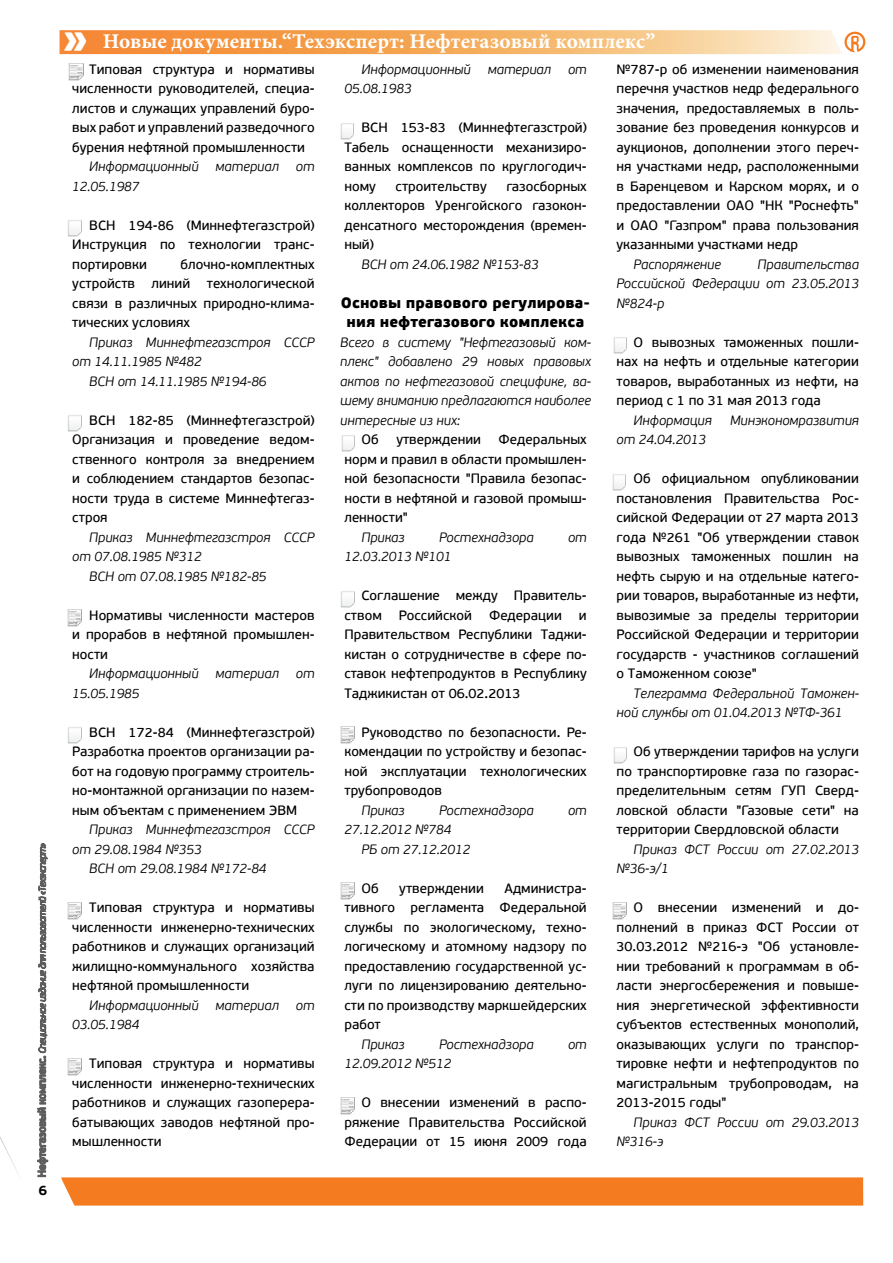
<style>
.page{position:relative;width:893px;height:1263px;background:#fff}
.page>*{position:absolute;margin:0;border:0;box-sizing:border-box;transform-origin:0 0}
.t1{font:900 40.5px "PF Beau Sans Pro";color:#fff}
.t2{font:21px "Minion Pro Bold Capt";letter-spacing:.005em;color:#fff}
.t3{font:900 15px/19.5px "PF Beau Sans Pro";color:#000;text-align:center}
.t4{font:13.5px/19.5px "PF Beau Sans Pro Bbook";color:#000;text-align:justify}
.t5{font:italic 300 13.5px/19.5px "PF Beau Sans Pro";color:#000}
.t6{font:700 13.5px "PF Beau Sans Pro";color:#000}
</style>
<div class="page">
<div style="left:61px;top:1177px;width:802px;height:28px;background:#f47b20"></div>
<svg style="left:0;top:843px;width:80px;height:363px"></svg>
<svg style="left:60px;top:30px;width:805px;height:24px;background:#f6b36e"></svg>
<img style="left:68px;top:220px;width:13px;height:17px">
<img style="left:68px;top:415px;width:13px;height:17px">
<img style="left:68px;top:727px;width:13px;height:17px">
<img style="left:340px;top:123px;width:14px;height:16px">
<img style="left:69px;top:64px;width:14px;height:17px">
<img style="left:67px;top:610px;width:14px;height:17px">
<img style="left:68px;top:902px;width:14px;height:17px">
<img style="left:68px;top:1058px;width:14px;height:17px">
<img style="left:340px;top:727px;width:15px;height:17px">
<img style="left:340px;top:883px;width:15px;height:17px">
<img style="left:340px;top:1097px;width:15px;height:17px">
<img style="left:612px;top:902px;width:15px;height:17px">
<img style="left:341px;top:591px;width:13px;height:16px">
<img style="left:341px;top:435px;width:14px;height:16px">
<img style="left:613px;top:337px;width:14px;height:17px">
<img style="left:612px;top:474px;width:14px;height:16px">
<img style="left:613px;top:747px;width:14px;height:16px">
<p class="t6" style="left:38px;top:1182px;width:10px">6</p>
<h1 class="t1" style="left:63px;top:12px;width:27px">»</h1>
<p class="t4" style="left:72px;top:60px;width:244px;text-indent:17px">Типовая структура и нормативы численности руководителей, специа&shy;листов и служащих управлений буро&shy;вых работ и управлений разведочного бурения нефтяной промышленности</p>
<p class="t5" style="left:89px;top:157px;width:111px">Информационный</p>
<p class="t5" style="left:216px;top:157px;width:65px">материал</p>
<p class="t5" style="left:296px;top:157px;width:20px">от</p>
<p class="t5" style="left:72px;top:177px;width:69px">12.05.1987</p>
<p class="t4" style="left:72px;top:216px;width:244px;text-indent:17px">ВСН 194-86 (Миннефтегазстрой)<br>Инструкция по технологии транс&shy;портировки</p>
<h2 class="t2" style="left:103px;top:27px;width:554px">Новые документы.“Техэксперт: Нефтегазовый комплекс”</h2>
<p class="t5" style="left:361px;top:60px;width:111px">Информационный</p>
<p class="t5" style="left:488px;top:60px;width:65px">материал</p>
<p class="t5" style="left:568px;top:60px;width:20px">от</p>
<p class="t5" style="left:344px;top:79px;width:69px">05.08.1983</p>
<p class="t4" style="left:344px;top:118px;width:244px;text-indent:17px">ВСН 153-83 (Миннефтегазстрой)<br>Табель оснащенности механизиро&shy;ванных комплексов по круглогодич&shy;ному</p>
<p class="t4" style="left:617px;top:60px;width:244px">№787-р об изменении наименования перечня участков недр федерального значения, предоставляемых в поль&shy;зование без проведения конкурсов и аукционов, дополнении этого переч&shy;ня участками недр, расположенными в Баренцевом и Карском морях, и о предоставлении ОАО "НК "Роснефть" и ОАО "Газпром" права пользования указанными участками недр</p>
<p class="t5" style="left:634px;top:255px;width:89px">Распоряжение</p>
<p class="t4" style="left:344px;top:177px;width:244px;text-indent:162px">газосборных коллекторов Уренгойского газокон&shy;денсатного месторождения (времен&shy;ный)</p>
<p class="t5" style="left:361px;top:254px;width:179px">ВСН от 24.06.1982 №153-83</p>
<p class="t3" style="left:341px;top:293px;width:251px">Основы правового регулирова&shy;ния нефтегазового комплекса</p>
<p class="t5" style="left:340px;top:333px;width:252px;text-align:justify">Всего в систему "Нефтегазовый ком&shy;плекс" добавлено 29 новых правовых актов по нефтегазовой специфике, ва&shy;шему вниманию предлагаются наиболее интересные из них:</p>
<p class="t4" style="left:361px;top:430px;width:19px">Об</p>
<p class="t4" style="left:396px;top:430px;width:86px">утверждении</p>
<p class="t4" style="left:395px;top:177px;width:93px">строительству</p>
<p class="t4" style="left:72px;top:255px;width:244px;text-indent:108px">блочно-комплектных устройств линий технологической связи в различных природно-клима&shy;тических условиях</p>
<p class="t5" style="left:89px;top:333px;width:227px">Приказ Миннефтегазстроя СССР</p>
<p class="t5" style="left:72px;top:352px;width:131px">от 14.11.1985 №482</p>
<p class="t5" style="left:89px;top:372px;width:179px">ВСН от 14.11.1985 №194-86</p>
<p class="t4" style="left:72px;top:411px;width:244px;text-indent:17px">ВСН 182-85 (Миннефтегазстрой)<br>Организация и проведение ведом&shy;ственного контроля за внедрением и соблюдением стандартов безопас&shy;ности труда в системе Миннефтегаз&shy;строя</p>
<p class="t5" style="left:89px;top:528px;width:227px">Приказ Миннефтегазстроя СССР</p>
<p class="t5" style="left:72px;top:547px;width:131px">от 07.08.1985 №312</p>
<p class="t5" style="left:89px;top:567px;width:179px">ВСН от 07.08.1985 №182-85</p>
<p class="t4" style="left:72px;top:606px;width:244px;text-indent:17px">Нормативы численности мастеров и прорабов в нефтяной промышлен&shy;ности</p>
<p class="t5" style="left:89px;top:664px;width:111px">Информационный</p>
<p class="t5" style="left:216px;top:664px;width:65px">материал</p>
<p class="t5" style="left:296px;top:664px;width:20px">от</p>
<p class="t5" style="left:72px;top:684px;width:69px">15.05.1985</p>
<p class="t4" style="left:72px;top:723px;width:244px;text-indent:17px">ВСН 172-84 (Миннефтегазстрой)<br>Разработка проектов организации ра&shy;бот на годовую программу строитель&shy;но-монтажной организации по назем&shy;ным объектам с применением ЭВМ</p>
<p class="t5" style="left:89px;top:820px;width:227px">Приказ Миннефтегазстроя СССР</p>
<p class="t5" style="left:72px;top:840px;width:131px">от 29.08.1984 №353</p>
<p class="t5" style="left:89px;top:859px;width:179px">ВСН от 29.08.1984 №172-84</p>
<p class="t4" style="left:72px;top:898px;width:244px;text-indent:17px">Типовая структура и нормативы численности инженерно-технических работников и служащих организаций жилищно-коммунального хозяйства нефтяной промышленности</p>
<p class="t5" style="left:89px;top:996px;width:111px">Информационный</p>
<p class="t5" style="left:216px;top:996px;width:65px">материал</p>
<p class="t5" style="left:296px;top:996px;width:20px">от</p>
<p class="t5" style="left:72px;top:1015px;width:69px">03.05.1984</p>
<p class="t4" style="left:72px;top:1054px;width:244px;text-indent:17px">Типовая структура и нормативы численности инженерно-технических работников и служащих газоперера&shy;батывающих заводов нефтяной про&shy;мышленности</p>
<p class="t5" style="left:617px;top:255px;width:244px;text-align:justify;text-indent:141px">Правительства Российской Федерации от 23.05.2013 №824-р</p>
<p class="t4" style="left:617px;top:333px;width:244px;text-indent:17px">О вывозных таможенных пошли&shy;нах на нефть и отдельные категории товаров, выработанных из нефти, на период с 1 по 31 мая 2013 года</p>
<p class="t5" style="left:634px;top:410px;width:80px">Информация</p>
<p class="t5" style="left:730px;top:410px;width:130px">Минэкономразвития</p>
<p class="t5" style="left:617px;top:430px;width:91px">от 24.04.2013</p>
<p class="t4" style="left:617px;top:469px;width:244px;text-indent:17px">Об официальном опубликовании постановления Правительства Рос&shy;сийской Федерации от 27 марта 2013 года №261 "Об утверждении ставок вывозных таможенных пошлин на нефть сырую и на отдельные катего&shy;рии товаров, выработанные из нефти, вывозимые за пределы территории Российской Федерации и территории государств - участников соглашений о Таможенном союзе"</p>
<p class="t5" style="left:617px;top:683px;width:244px;text-indent:17px">Телеграмма Федеральной Таможен&shy;ной службы от 01.04.2013 №ТФ-361</p>
<p class="t4" style="left:617px;top:742px;width:244px;text-indent:17px">Об утверждении тарифов на услуги по транспортировке газа по газорас&shy;пределительным сетям ГУП Сверд&shy;ловской области "Газовые сети" на территории Свердловской области</p>
<p class="t5" style="left:617px;top:839px;width:244px;text-indent:17px">Приказ ФСТ России от 27.02.2013 №36-э/1</p>
<p class="t4" style="left:617px;top:898px;width:244px;text-indent:17px">О внесении изменений и до&shy;полнений в приказ ФСТ России от 30.03.2012 №216-э "Об установле&shy;нии требований к программам в об&shy;ласти энергосбережения и повыше&shy;ния энергетической эффективности субъектов естественных монополий, оказывающих услуги по транспор&shy;тировке нефти и нефтепродуктов по магистральным трубопроводам, на 2013-2015 годы"</p>
<p class="t5" style="left:617px;top:1112px;width:244px;text-indent:17px">Приказ ФСТ России от 29.03.2013 №316-э</p>
<p class="t4" style="left:344px;top:430px;width:244px;text-indent:154px">Федеральных норм и правил в области промышлен&shy;ной безопасности "Правила безопас&shy;ности в нефтяной и газовой промыш&shy;ленности"</p>
<p class="t5" style="left:361px;top:528px;width:45px">Приказ</p>
<p class="t5" style="left:439px;top:528px;width:96px">Ростехнадзора</p>
<p class="t5" style="left:568px;top:528px;width:20px">от</p>
<p class="t5" style="left:344px;top:547px;width:109px">12.03.2013 №101</p>
<p class="t4" style="left:344px;top:586px;width:244px;text-indent:17px">Соглашение между Правитель&shy;ством</p>
<p class="t4" style="left:399px;top:606px;width:75px">Российской</p>
<p class="t4" style="left:489px;top:606px;width:74px">Федерации</p>
<p class="t4" style="left:344px;top:606px;width:244px;text-indent:235px">и Правительством Республики Таджи&shy;кистан о сотрудничестве в сфере по&shy;ставок нефтепродуктов в Республику Таджикистан от 06.02.2013</p>
<p class="t4" style="left:344px;top:723px;width:244px;text-indent:17px">Руководство по безопасности. Ре&shy;комендации по устройству и безопас&shy;ной эксплуатации технологических трубопроводов</p>
<p class="t5" style="left:361px;top:801px;width:45px">Приказ</p>
<p class="t5" style="left:439px;top:801px;width:96px">Ростехнадзора</p>
<p class="t5" style="left:568px;top:801px;width:20px">от</p>
<p class="t5" style="left:361px;top:820px;width:111px;text-indent:-17px">27.12.2012 №784<br>РБ от 27.12.2012</p>
<p class="t4" style="left:361px;top:879px;width:19px">Об</p>
<p class="t4" style="left:399px;top:879px;width:86px">утверждении</p>
<p class="t4" style="left:344px;top:879px;width:244px;text-indent:160px">Администра&shy;тивного регламента Федеральной службы по экологическому, техно&shy;логическому и атомному надзору по предоставлению государственной ус&shy;луги по лицензированию деятельно&shy;сти по производству маркшейдерских работ</p>
<p class="t5" style="left:361px;top:1035px;width:45px">Приказ</p>
<p class="t5" style="left:439px;top:1035px;width:96px">Ростехнадзора</p>
<p class="t5" style="left:568px;top:1035px;width:20px">от</p>
<p class="t5" style="left:344px;top:1054px;width:109px">12.09.2012 №512</p>
<p class="t4" style="left:344px;top:1093px;width:244px;text-indent:17px">О внесении изменений в распо&shy;ряжение Правительства Российской Федерации от 15 июня 2009 года</p>
</div>
